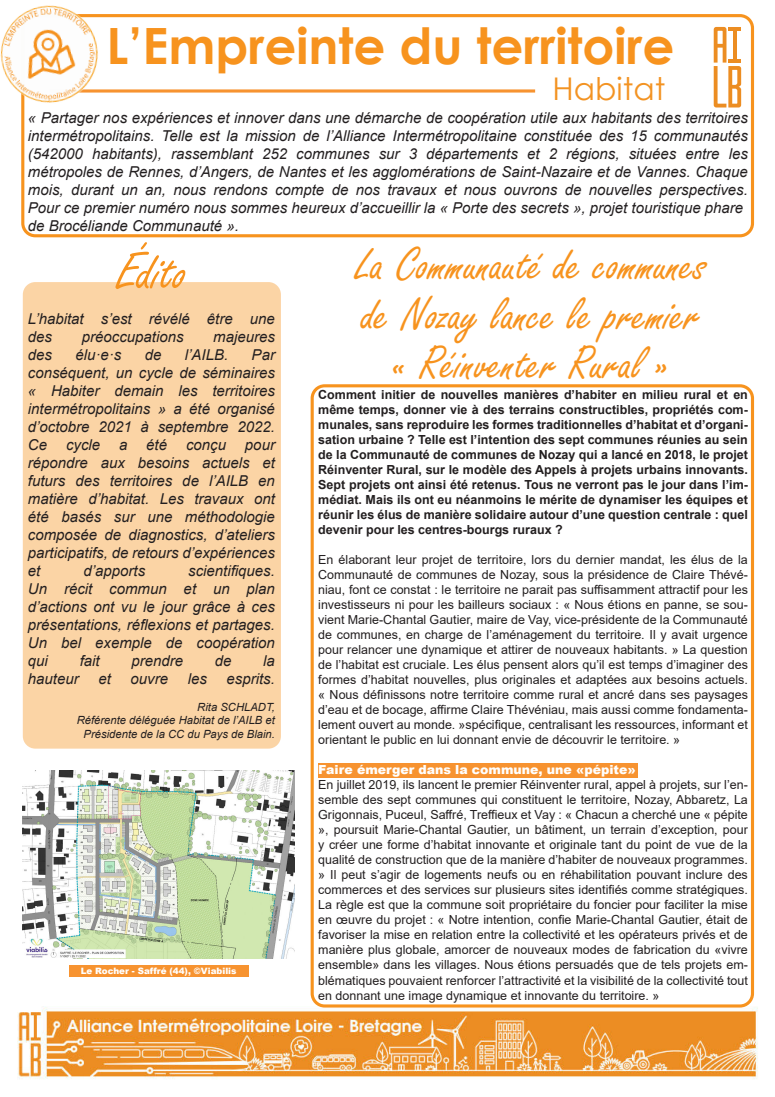
<style>
.page{position:relative;width:775px;height:1097px;background:#fff}
.page>*{position:absolute;margin:0;border:0;box-sizing:border-box;transform-origin:0 0}
.t1{font:56.25px "Freestyle Script";color:#f7931e}
.t2{font:50px/49.4px "Freestyle Script";color:#f7931e;text-align:center}
.t3{font:700 50px "Century Gothic";color:#f7931e}
.t4{font:31.25px "Century Gothic";color:#f39322}
.t5{font:italic 15px/18px "Arial";color:#231f20;text-align:justify}
.t6{font:12.5px/15px "Arial";color:#231f20;text-align:justify}
.t7{font:700 12.5px/15px "Arial";color:#231f20;text-align:justify}
.t8{font:900 12.5px "Arial";color:#fff}
.t9{font:italic 11.25px/13.5px "Arial";color:#231f20;text-align:right}
.t10{font:900 8.75px "Arial";color:#fff}
</style>
<div class="page">
<div style="left:21px;top:14px;width:733px;height:223px;border:3px solid #f7931e;border-radius:12px"></div>
<img style="left:17px;top:1000px;width:741px;height:80px">
<div style="left:23px;top:282px;width:258px;height:466px;background:#fbd4a5;border-radius:13px"></div>
<div style="left:311px;top:384px;width:443px;height:623px;border:3px solid #f7931e;border-radius:13px"></div>
<hr style="left:50px;top:89px;width:485px;height:3px;background:#f79330">
<img style="left:0;top:5px;width:107px;height:106px">
<svg style="left:714px;top:27px;width:27px;height:80px"></svg>
<hr style="left:728px;top:59px;width:13px;height:4px;background:#ec8d22">
<hr style="left:728px;top:27px;width:13px;height:4px;background:#ec8d22">
<div style="left:318px;top:763px;width:320px;height:14px;background:#f79330"></div>
<img style="left:22px;top:770px;width:273px;height:188px">
<div style="left:69px;top:965px;width:180px;height:11px;background:#f79330"></div>
<h2 class="t3" style="left:107px;top:23px;width:569px">L’Empreinte du territoire</h2>
<h3 class="t4" style="left:553px;top:76px;width:114px">Habitat</h3>
<p class="t5" style="left:28px;top:110px;width:722px;text-align:left">« Partager nos expériences et innover dans une démarche de coopération utile aux habitants des territoires intermétropolitains. Telle est la mission de l’Alliance Intermétropolitaine constituée des 15 communautés (542000 habitants), rassemblant 252 communes sur 3 départements et 2 régions, situées entre les métropoles de Rennes, d’Angers, de Nantes et les agglomérations de Saint-Nazaire et de Vannes. Chaque mois, durant un an, nous rendons compte de nos travaux et nous ouvrons de nouvelles perspectives.<br>Pour ce premier numéro nous sommes heureux d’accueillir la « Porte des secrets », projet touristique phare de Brocéliande Communauté ».</p>
<h1 class="t1" style="left:116px;top:251px;width:73px">Édito</h1>
<p class="t5" style="left:28px;top:311px;width:249px">L’habitat s’est révélé être une des</p>
<p class="t5" style="left:82px;top:329px;width:103px">préoccupations</p>
<p class="t5" style="left:213px;top:329px;width:63px">majeures</p>
<p class="t5" style="left:28px;top:347px;width:249px;text-indent:224px">Par conséquent, un cycle de séminaires « Habiter demain les territoires intermétropolitains » a été organisé d’octobre 2021 à septembre 2022.<br>Ce</p>
<p class="t5" style="left:28px;top:347px;width:26px">des</p>
<p class="t5" style="left:76px;top:347px;width:47px">élu·e·s</p>
<p class="t5" style="left:145px;top:347px;width:18px">de</p>
<p class="t5" style="left:185px;top:347px;width:45px">l’AILB.</p>
<p class="t5" style="left:66px;top:437px;width:36px">cycle</p>
<p class="t5" style="left:119px;top:437px;width:10px">a</p>
<p class="t5" style="left:146px;top:437px;width:22px">été</p>
<p class="t5" style="left:186px;top:437px;width:42px">conçu</p>
<p class="t5" style="left:28px;top:437px;width:249px;text-indent:217px">pour répondre aux besoins actuels et futurs des territoires de l’AILB en matière d’habitat. Les travaux ont été basés sur une méthodologie composée de diagnostics, d’ateliers participatifs, de retours d’expériences et</p>
<p class="t5" style="left:28px;top:561px;width:249px;text-indent:160px">scientifiques.<br>Un récit commun et un plan d’actions ont vu le jour grâce à ces présentations, réflexions et partages.<br>Un bel exemple de coopération qui</p>
<p class="t5" style="left:84px;top:561px;width:63px">d’apports</p>
<p class="t5" style="left:80px;top:653px;width:22px">fait</p>
<p class="t5" style="left:131px;top:653px;width:53px">prendre</p>
<p class="t5" style="left:215px;top:653px;width:18px">de</p>
<p class="t5" style="left:263px;top:653px;width:13px">la</p>
<p class="t5" style="left:28px;top:671px;width:52px">hauteur</p>
<p class="t5" style="left:98px;top:671px;width:14px">et</p>
<p class="t5" style="left:131px;top:671px;width:39px">ouvre</p>
<p class="t5" style="left:188px;top:671px;width:21px">les</p>
<p class="t5" style="left:227px;top:671px;width:50px">esprits.</p>
<p class="t9" style="left:77px;top:701px;width:200px">Rita SCHLADT,<br>Référente déléguée Habitat de l’AILB et<br>Présidente de la CC du Pays de Blain.</p>
<p class="t10" style="left:81px;top:967px;width:157px">Le Rocher - Saffré (44), ©Viabilis</p>
<h2 class="t2" style="left:356px;top:245px;width:353px">La Communauté de communes de Nozay lance le premier « Réinventer Rural »</h2>
<p class="t7" style="left:318px;top:388px;width:431px">Comment initier de nouvelles manières d’habiter en milieu rural et en même temps, donner vie à des terrains constructibles, propriétés com&shy;munales, sans reproduire les formes traditionnelles d’habitat et d’organi&shy;sation urbaine ? Telle est l’intention des sept communes réunies au sein de la Communauté de communes de Nozay qui a lancé en 2018, le projet Réinventer Rural, sur le modèle des Appels à projets urbains innovants.<br>Sept projets ont ainsi été retenus. Tous ne verront pas le jour dans l’im&shy;médiat. Mais ils ont eu néanmoins le mérite de dynamiser les équipes et réunir les élus de manière solidaire autour d’une question centrale : quel devenir pour les centres-bourgs ruraux ?</p>
<p class="t6" style="left:318px;top:553px;width:431px">En élaborant leur projet de territoire, lors du dernier mandat, les élus de la Communauté de communes de Nozay, sous la présidence de Claire Thévé&shy;niau, font ce constat : le territoire ne parait pas suffisamment attractif pour les investisseurs ni pour les bailleurs sociaux : « Nous étions en panne, se sou&shy;vient Marie-Chantal Gautier, maire de Vay, vice-présidente de la Communauté de communes, en charge de l’aménagement du territoire. Il y avait urgence pour relancer une dynamique et attirer de nouveaux habitants. » La question de l’habitat est cruciale. Les élus pensent alors qu’il est temps d’imaginer des formes d’habitat nouvelles, plus originales et adaptées aux besoins actuels. « Nous définissons notre territoire comme rural et ancré dans ses paysages d’eau et de bocage, affirme Claire Thévéniau, mais aussi comme fondamenta&shy;lement ouvert au monde. »spécifique, centralisant les ressources, informant et orientant le public en lui donnant envie de découvrir le territoire. »</p>
<p class="t8" style="left:318px;top:765px;width:319px">Faire émerger dans la commune, une «pépite»</p>
<p class="t6" style="left:318px;top:778px;width:431px">En juillet 2019, ils lancent le premier Réinventer rural, appel à projets, sur l’en&shy;semble des sept communes qui constituent le territoire, Nozay, Abbaretz, La Grigonnais, Puceul, Saffré, Treffieux et Vay : « Chacun a cherché une « pépite », poursuit Marie-Chantal Gautier, un bâtiment, un terrain d’exception, pour y créer une forme d’habitat innovante et originale tant du point de vue de la qualité de construction que de la manière d’habiter de nouveaux programmes. » Il peut s’agir de logements neufs ou en réhabilitation pouvant inclure des commerces et des services sur plusieurs sites identifiés comme stratégiques.<br>La règle est que la commune soit propriétaire du foncier pour faciliter la mise en œuvre du projet : « Notre intention, confie Marie-Chantal Gautier, était de favoriser la mise en relation entre la collectivité et les opérateurs privés et de manière plus globale, amorcer de nouveaux modes de fabrication du «vivre ensemble» dans les villages. Nous étions persuadés que de tels projets em&shy;blématiques pouvaient renforcer l’attractivité et la visibilité de la collectivité tout en donnant une image dynamique et innovante du territoire. »</p>
</div>
